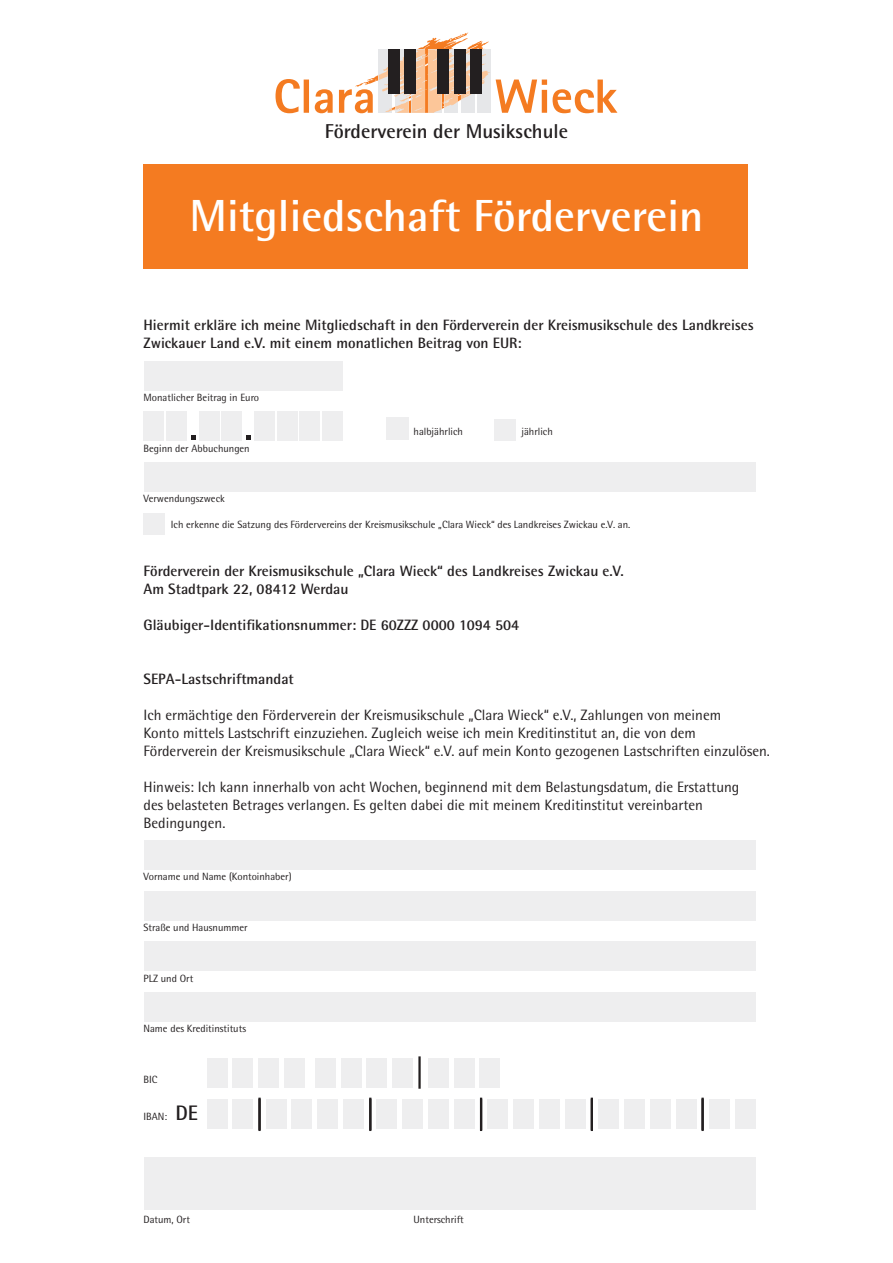
<style>
.page{position:relative;width:893px;height:1263px;background:#fff}
.page>*{position:absolute;margin:0;border:0;box-sizing:border-box;transform-origin:0 0}
.t1{font:700 45px "Rotis Semi Sans";color:#fff}
.t2{font:700 20.1px "Rotis Semi Sans";color:#231f20}
.t3{font:15px/18px "Rotis Semi Sans";color:#231f20}
.t4{font:700 15px/18px "Rotis Semi Sans";color:#231f20}
.t5{font:10.5px "Rotis Semi Sans";color:#231f20}
.s1{font-weight:700;font-size:21px}
</style>
<div class="page">
<div style="left:477px;top:49px;width:14px;height:64px;background:#e6e7e9"></div>
<svg style="left:275px;top:33px;width:215px;height:80px"></svg>
<svg style="left:496px;top:80px;width:121px;height:33px"></svg>
<div style="left:144px;top:164px;width:604px;height:105px;background:#f47b21"></div>
<div style="left:144px;top:841px;width:611px;height:29px;background:#eeeeef"></div>
<div style="left:144px;top:361px;width:198px;height:29px;background:#eeeeef"></div>
<div style="left:144px;top:462px;width:611px;height:29px;background:#eeeeef"></div>
<div style="left:144px;top:892px;width:611px;height:29px;background:#eeeeef"></div>
<div style="left:144px;top:941px;width:611px;height:29px;background:#eeeeef"></div>
<div style="left:144px;top:992px;width:611px;height:29px;background:#eeeeef"></div>
<div style="left:144px;top:1157px;width:611px;height:53px;background:#eeeeef"></div>
<div style="left:207px;top:1058px;width:20px;height:29px;background:#eeeeef"></div>
<div style="left:315px;top:1058px;width:20px;height:29px;background:#eeeeef"></div>
<div style="left:259px;top:1058px;width:20px;height:29px;background:#eeeeef"></div>
<div style="left:367px;top:1058px;width:20px;height:29px;background:#eeeeef"></div>
<div style="left:428px;top:1058px;width:20px;height:29px;background:#eeeeef"></div>
<div style="left:233px;top:1058px;width:20px;height:29px;background:#eeeeef"></div>
<div style="left:341px;top:1058px;width:20px;height:29px;background:#eeeeef"></div>
<div style="left:284px;top:1058px;width:21px;height:29px;background:#eeeeef"></div>
<div style="left:392px;top:1058px;width:21px;height:29px;background:#eeeeef"></div>
<div style="left:454px;top:1058px;width:20px;height:29px;background:#eeeeef"></div>
<div style="left:479px;top:1058px;width:20px;height:29px;background:#eeeeef"></div>
<hr style="left:418px;top:1056px;width:3px;height:33px;background:#231f20">
<div style="left:207px;top:1099px;width:20px;height:29px;background:#eeeeef"></div>
<div style="left:709px;top:1099px;width:20px;height:29px;background:#eeeeef"></div>
<div style="left:266px;top:1099px;width:20px;height:29px;background:#eeeeef"></div>
<div style="left:377px;top:1099px;width:20px;height:29px;background:#eeeeef"></div>
<div style="left:487px;top:1099px;width:21px;height:29px;background:#eeeeef"></div>
<div style="left:598px;top:1099px;width:21px;height:29px;background:#eeeeef"></div>
<div style="left:318px;top:1099px;width:20px;height:29px;background:#eeeeef"></div>
<div style="left:428px;top:1099px;width:21px;height:29px;background:#eeeeef"></div>
<div style="left:539px;top:1099px;width:21px;height:29px;background:#eeeeef"></div>
<div style="left:650px;top:1099px;width:20px;height:29px;background:#eeeeef"></div>
<div style="left:233px;top:1099px;width:20px;height:29px;background:#eeeeef"></div>
<div style="left:735px;top:1099px;width:20px;height:29px;background:#eeeeef"></div>
<div style="left:292px;top:1099px;width:20px;height:29px;background:#eeeeef"></div>
<div style="left:402px;top:1099px;width:21px;height:29px;background:#eeeeef"></div>
<div style="left:513px;top:1099px;width:21px;height:29px;background:#eeeeef"></div>
<div style="left:624px;top:1099px;width:20px;height:29px;background:#eeeeef"></div>
<div style="left:343px;top:1099px;width:21px;height:29px;background:#eeeeef"></div>
<div style="left:454px;top:1099px;width:21px;height:29px;background:#eeeeef"></div>
<div style="left:565px;top:1099px;width:20px;height:29px;background:#eeeeef"></div>
<div style="left:676px;top:1099px;width:20px;height:29px;background:#eeeeef"></div>
<hr style="left:258px;top:1099px;width:3px;height:32px;background:#231f20">
<hr style="left:258px;top:1098px;width:3px;height:32px;background:#231f20">
<hr style="left:369px;top:1099px;width:2px;height:32px;background:#231f20">
<hr style="left:369px;top:1098px;width:2px;height:32px;background:#231f20">
<hr style="left:480px;top:1099px;width:2px;height:32px;background:#231f20">
<hr style="left:480px;top:1098px;width:2px;height:32px;background:#231f20">
<hr style="left:591px;top:1099px;width:2px;height:32px;background:#231f20">
<hr style="left:591px;top:1098px;width:2px;height:32px;background:#231f20">
<hr style="left:701px;top:1099px;width:3px;height:32px;background:#231f20">
<hr style="left:701px;top:1098px;width:3px;height:32px;background:#231f20">
<div style="left:144px;top:513px;width:21px;height:21px;background:#eeeeef"></div>
<div style="left:386px;top:418px;width:22px;height:22px;background:#eeeeef"></div>
<div style="left:495px;top:419px;width:21px;height:21px;background:#eeeeef"></div>
<div style="left:254px;top:411px;width:21px;height:29px;background:#eeeeef"></div>
<div style="left:199px;top:411px;width:21px;height:29px;background:#eeeeef"></div>
<div style="left:299px;top:411px;width:21px;height:29px;background:#eeeeef"></div>
<div style="left:277px;top:411px;width:20px;height:29px;background:#eeeeef"></div>
<div style="left:222px;top:411px;width:20px;height:29px;background:#eeeeef"></div>
<div style="left:144px;top:411px;width:20px;height:29px;background:#eeeeef"></div>
<div style="left:166px;top:411px;width:21px;height:29px;background:#eeeeef"></div>
<div style="left:322px;top:411px;width:20px;height:29px;background:#eeeeef"></div>
<svg style="left:192px;top:436px;width:4px;height:4px"></svg>
<svg style="left:246px;top:436px;width:4px;height:4px"></svg>
<h2 class="t2" style="left:325px;top:119px;width:245px">Förderverein der Musikschule</h2>
<h1 class="t1" style="left:190px;top:188px;width:515px">Mitgliedschaft Förderverein</h1>
<p class="t4" style="left:144px;top:316px;width:612px">Hiermit erkläre ich meine Mitgliedschaft in den Förderverein der Kreismusikschule des Landkreises<br>Zwickauer Land e.V. mit einem monatlichen Beitrag von EUR:</p>
<p class="t5" style="left:144px;top:391px;width:117px">Monatlicher Beitrag in Euro</p>
<p class="t5" style="left:144px;top:442px;width:108px">Beginn der Abbuchungen</p>
<p class="t5" style="left:414px;top:425px;width:51px">halbjährlich</p>
<p class="t5" style="left:522px;top:425px;width:33px">jährlich</p>
<p class="t5" style="left:144px;top:493px;width:83px">Verwendungszweck</p>
<p class="t5" style="left:171px;top:518px;width:461px">Ich erkenne die Satzung des Fördervereins der Kreismusikschule „Clara Wieck“ des Landkreises Zwickau e.V. an.</p>
<p class="t4" style="left:144px;top:561px;width:482px">Förderverein der Kreismusikschule „Clara Wieck“ des Landkreises Zwickau e.V.<br>Am Stadtpark 22, 08412 Werdau</p>
<p class="t4" style="left:144px;top:615px;width:377px">Gläubiger-Identifikationsnummer: DE 60ZZZ 0000 1094 504</p>
<p class="t4" style="left:144px;top:669px;width:152px">SEPA-Lastschriftmandat</p>
<p class="t3" style="left:144px;top:705px;width:628px">Ich ermächtige den Förderverein der Kreismusikschule „Clara Wieck“ e.V., Zahlungen von meinem<br>Konto mittels Lastschrift einzuziehen. Zugleich weise ich mein Kreditinstitut an, die von dem<br>Förderverein der Kreismusikschule „Clara Wieck“ e.V. auf mein Konto gezogenen Lastschriften einzulösen.</p>
<p class="t3" style="left:144px;top:777px;width:597px">Hinweis: Ich kann innerhalb von acht Wochen, beginnend mit dem Belastungsdatum, die Erstattung des belasteten Betrages verlangen. Es gelten dabei die mit meinem Kreditinstitut vereinbarten<br>Bedingungen.</p>
<p class="t5" style="left:144px;top:871px;width:150px">Vorname und Name (Kontoinhaber)</p>
<p class="t5" style="left:144px;top:921px;width:106px">Straße und Hausnummer</p>
<p class="t5" style="left:144px;top:972px;width:51px">PLZ und Ort</p>
<p class="t5" style="left:144px;top:1022px;width:104px">Name des Kreditinstituts</p>
<p class="t5" style="left:144px;top:1073px;width:16px">BIC</p>
<p class="t5" style="left:144px;top:1111px;width:56px">IBAN: <span class="s1">DE</span></p>
<p class="t5" style="left:144px;top:1213px;width:48px">Datum, Ort</p>
<p class="t5" style="left:414px;top:1213px;width:52px">Unterschrift</p>
</div>
